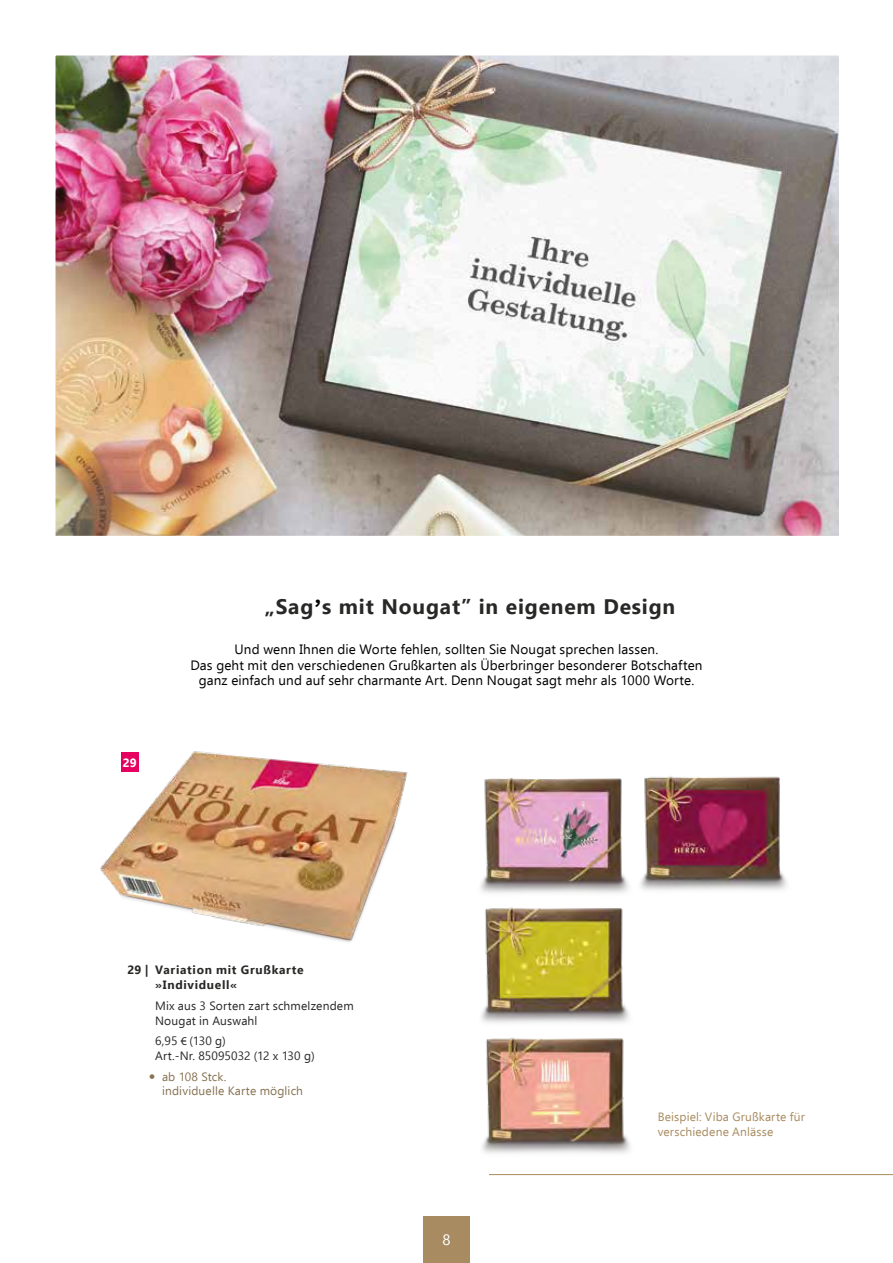
<style>
.page{position:relative;width:893px;height:1263px;background:#fff}
.page>*{position:absolute;margin:0;border:0;box-sizing:border-box;transform-origin:0 0}
.t1{font:700 21px "Ebrima";letter-spacing:.04em;color:#282827}
.t2{font:15px "Ebrima";color:#fff}
.t3{font:13.5px/15.3px "Ebrima";letter-spacing:.01em;color:#000;text-align:center}
.t4{font:12px/14.4px "Ebrima";letter-spacing:.015em;color:#282827}
.t5{font:12px/15px "Ebrima";letter-spacing:.015em;color:#a88b60}
.t6{font:700 12px/15px "Ebrima";letter-spacing:.055em;color:#282827}
.t7{font:12px/14.4px "Ebrima";letter-spacing:.01em;color:#877252}
.t8{font:700 12px "Ebrima";color:#fff}
.s1{color:#000}
.s2{font-family:"Myriad Pro"}
</style>
<div class="page">
<img style="left:480px;top:778px;width:146px;height:115px">
<img style="left:482px;top:1042px;width:149px;height:112px">
<img style="left:481px;top:907px;width:149px;height:135px">
<img style="left:626px;top:776px;width:161px;height:115px">
<img style="left:57px;top:57px;width:780px;height:477px">
<div style="left:423px;top:1216px;width:47px;height:47px;background:#a88b60"></div>
<hr style="left:489px;top:1174px;width:404px;height:1px;background:#a88b60">
<img style="left:100px;top:751px;width:308px;height:191px">
<p class="t8" style="left:123px;top:753px;width:15px">29</p>
<h1 class="t1" style="left:264px;top:590px;width:412px">„Sag<span class="s1">ߴ</span>s mit Nougat” in eigenem Design</h1>
<p class="t3" style="left:190px;top:641px;width:514px">Und wenn Ihnen die Worte fehlen, sollten Sie Nougat sprechen lassen.<br>Das geht mit den verschiedenen Grußkarten als Überbringer besonderer Botschaften ganz einfach und auf sehr charmante Art. Denn Nougat sagt mehr als 1000 Worte.</p>
<p class="t6" style="left:155px;top:962px;width:150px;text-indent:-28px">29 | Variation mit Grußkarte »Individuell«</p>
<p class="t4" style="left:155px;top:998px;width:200px">Mix aus 3 Sorten zart schmelzendem<br>Nougat in Auswahl</p>
<p class="t4" style="left:155px;top:1033px;width:161px">6,95 <span class="s2">€</span> (130 g)<br>Art.-Nr. 85095032 (12 x 130 g)</p>
<p class="t7" style="left:162px;top:1069px;width:142px">ab 108 Stck.<br>individuelle Karte möglich</p>
<p class="t2" style="left:442px;top:1228px;width:10px">8</p>
<p class="t5" style="left:658px;top:1108px;width:149px">Beispiel: Viba Grußkarte für verschiedene Anlässe</p>
</div>
